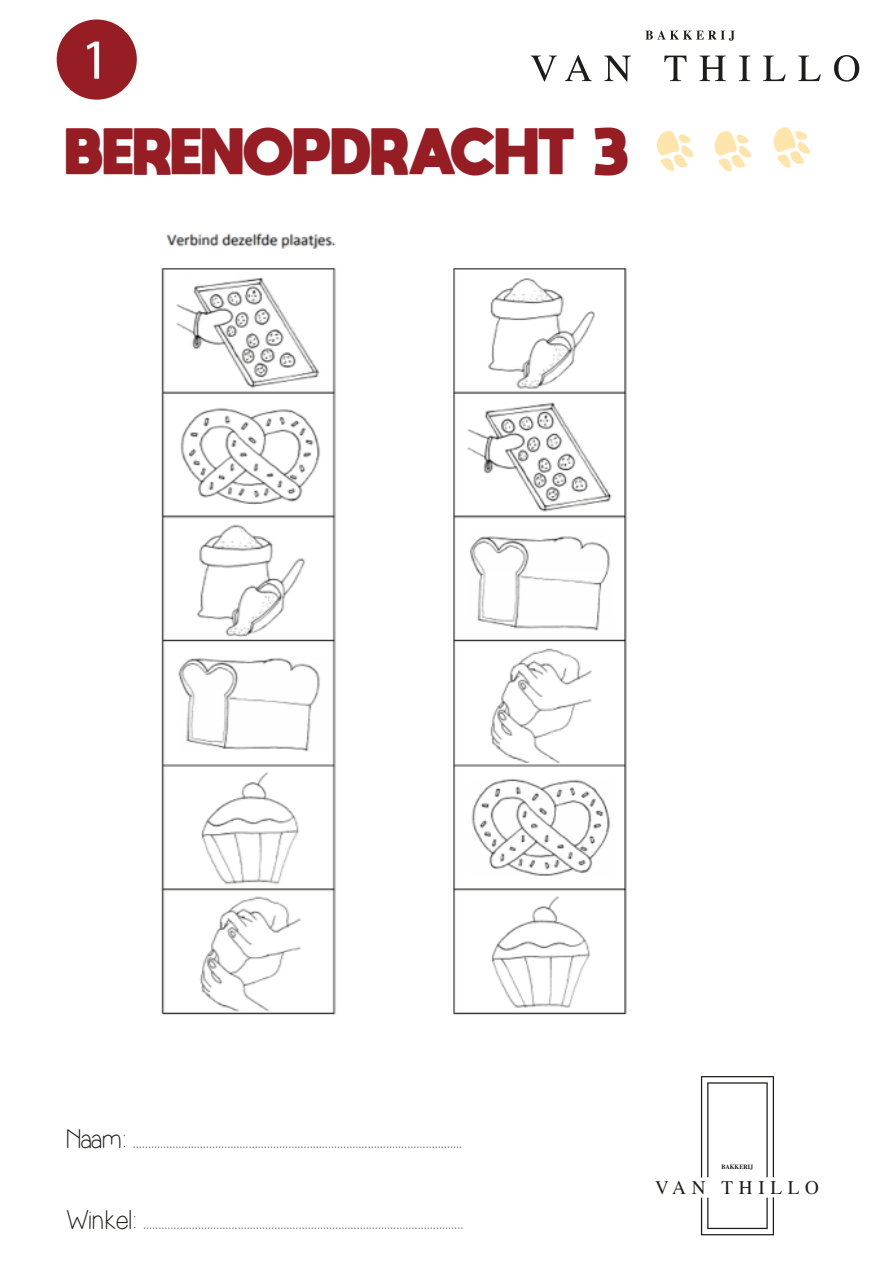
<style>
.page{position:relative;width:893px;height:1263px;background:#fff}
.page>*{position:absolute;margin:0;border:0;box-sizing:border-box;transform-origin:0 0}
.t1{font:57.15px "Myriad Pro";color:#fff}
.t2{font:800 45.9px "moon get";color:#971d24}
.t3{font:27px "Simplicity";color:#1d1d1b}
.t4{font:19.05px "Times";letter-spacing:.3em;color:#1d1d1b}
.t5{font:700 6.45px "Times";color:#1d1d1b;scale:.93 1}
</style>
<div class="page">
<div style="left:56px;top:19px;width:82px;height:81px;background:#971d24;border-radius:50%"></div>
<div style="left:55px;top:18px;width:83px;height:83px;border:2px solid #fff;border-radius:50%"></div>
<svg style="left:657px;top:131px;width:37px;height:40px"></svg>
<svg style="left:701px;top:1197px;width:73px;height:38px"></svg>
<svg style="left:701px;top:1076px;width:73px;height:101px"></svg>
<svg style="left:714px;top:131px;width:37px;height:41px"></svg>
<svg style="left:773px;top:127px;width:37px;height:41px"></svg>
<img style="left:161px;top:233px;width:466px;height:782px">
<svg style="left:645px;top:30px;width:90px;height:11px"></svg>
<svg style="left:531px;top:56px;width:26px;height:26px"></svg>
<svg style="left:565px;top:55px;width:27px;height:26px"></svg>
<svg style="left:604px;top:56px;width:27px;height:26px"></svg>
<svg style="left:664px;top:56px;width:23px;height:25px"></svg>
<svg style="left:699px;top:56px;width:27px;height:25px"></svg>
<svg style="left:739px;top:56px;width:11px;height:25px"></svg>
<svg style="left:763px;top:56px;width:23px;height:25px"></svg>
<svg style="left:798px;top:56px;width:23px;height:25px"></svg>
<svg style="left:834px;top:55px;width:25px;height:27px"></svg>
<h1 class="t1" style="left:81px;top:24px;width:31px">1</h1>
<h2 class="t2" style="left:66px;top:122px;width:564px">BERENOPDRACHT 3</h2>
<p class="t3" style="left:66px;top:1125px;width:397px">Naam: ............................................................................................................</p>
<p class="t3" style="left:66px;top:1206px;width:398px">Winkel: .........................................................................................................</p>
<p class="t5" style="left:721px;top:1160px;width:36px">BAKKERIJ</p>
<p class="t4" style="left:655px;top:1170px;width:166px">VAN THILLO</p>
</div>
